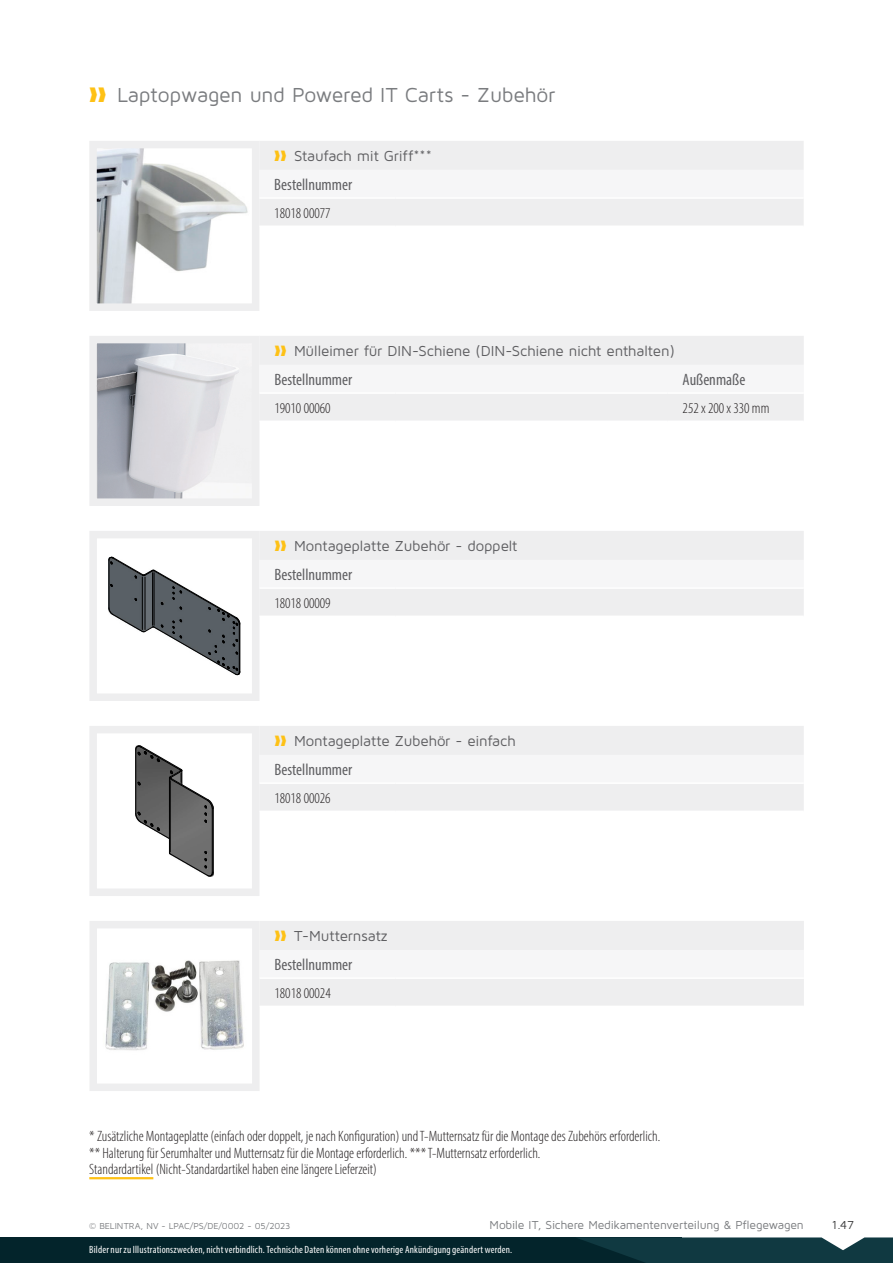
<style>
.page{position:relative;width:893px;height:1263px;background:#fff}
.page>*{position:absolute;margin:0;border:0;box-sizing:border-box;transform-origin:0 0}
.t1{font:21px "Maven Pro";letter-spacing:-.015em;color:#7a7c7f}
.table__header_2_NL{font:condensed 16.5px "Myriad Pro";color:#5f5f62}
.table__body_NL{font:300 condensed 15px "Myriad Pro";color:#231f20}
.t2{font:15px "Maven Pro";letter-spacing:-.015em;color:#5f5f62}
.t3{font:12px "Maven Pro";letter-spacing:-.015em;color:#7a7c7f}
.t4{font:12px "Maven Pro";color:#3c3c3d}
.t5{font:condensed 10.5px "Myriad Pro";letter-spacing:.015em;color:#fff}
.Paragraph_Style_2{font:9px "Maven Pro";letter-spacing:-.005em;color:#7a7c7f}
.s1{color:#fec115}
</style>
<div class="page">
<img style="left:98px;top:150px;width:150px;height:152px">
<div style="left:89px;top:141px;width:170px;height:170px;border:8px solid #eeeeef"></div>
<img style="left:98px;top:345px;width:152px;height:152px">
<div style="left:89px;top:336px;width:170px;height:170px;border:8px solid #eeeeef"></div>
<svg style="left:109px;top:557px;width:132px;height:118px"></svg>
<div style="left:89px;top:531px;width:170px;height:170px;border:8px solid #eeeeef"></div>
<img style="left:168px;top:839px;width:44px;height:14px">
<hr style="left:170px;top:781px;width:1px;height:71px;background:#000">
<hr style="left:212px;top:809px;width:1px;height:63px;background:#000">
<hr style="left:213px;top:808px;width:1px;height:64px;background:#000">
<hr style="left:169px;top:778px;width:1px;height:75px;background:#000">
<svg style="left:136px;top:746px;width:78px;height:93px"></svg>
<svg style="left:169px;top:851px;width:45px;height:26px"></svg>
<div style="left:89px;top:726px;width:170px;height:170px;border:8px solid #eeeeef"></div>
<img style="left:105px;top:960px;width:139px;height:91px">
<div style="left:89px;top:921px;width:171px;height:170px;border:8px solid #eeeeef"></div>
<div style="left:0;top:1237px;width:682px;height:26px;background:#03242b"></div>
<svg style="left:577px;top:1237px;width:316px;height:26px"></svg>
<div style="left:259px;top:141px;width:545px;height:84px;background:#eeeeef"></div>
<div style="left:259px;top:170px;width:545px;height:27px;background:#f6f6f7"></div>
<hr style="left:259px;top:197px;width:136px;height:2px;background:#fff">
<hr style="left:395px;top:197px;width:409px;height:2px;background:#fff">
<hr style="left:89px;top:1177px;width:64px;height:2px;background:#fec115">
<div style="left:259px;top:336px;width:545px;height:84px;background:#eeeeef"></div>
<div style="left:259px;top:365px;width:545px;height:27px;background:#f6f6f7"></div>
<hr style="left:259px;top:392px;width:137px;height:2px;background:#fff">
<hr style="left:668px;top:392px;width:136px;height:2px;background:#fff">
<hr style="left:396px;top:392px;width:272px;height:2px;background:#fff">
<div style="left:259px;top:531px;width:545px;height:84px;background:#eeeeef"></div>
<div style="left:259px;top:560px;width:545px;height:27px;background:#f6f6f7"></div>
<hr style="left:259px;top:587px;width:137px;height:2px;background:#fff">
<hr style="left:396px;top:587px;width:408px;height:2px;background:#fff">
<div style="left:259px;top:726px;width:545px;height:84px;background:#eeeeef"></div>
<div style="left:259px;top:755px;width:545px;height:27px;background:#f6f6f7"></div>
<hr style="left:259px;top:782px;width:137px;height:2px;background:#fff">
<hr style="left:396px;top:782px;width:408px;height:2px;background:#fff">
<div style="left:260px;top:921px;width:544px;height:84px;background:#eeeeef"></div>
<div style="left:260px;top:950px;width:544px;height:27px;background:#f6f6f7"></div>
<hr style="left:260px;top:977px;width:136px;height:2px;background:#fff">
<hr style="left:396px;top:977px;width:408px;height:2px;background:#fff">
<p class="t1" style="left:89px;top:82px;width:467px"><span class="s1">❱❱</span> Laptopwagen und Powered IT Carts - Zubehör</p>
<p class="t2" style="left:274px;top:147px;width:159px"><span class="s1">❱❱</span> Staufach mit Griff***</p>
<p class="table__header_2_NL" style="left:274px;top:175px;width:79px">Bestellnummer</p>
<p class="table__body_NL" style="left:274px;top:204px;width:58px">18018 00077</p>
<p class="t2" style="left:274px;top:342px;width:402px"><span class="s1">❱❱</span> Mülleimer für DIN-Schiene (DIN-Schiene nicht enthalten)</p>
<p class="table__header_2_NL" style="left:274px;top:370px;width:79px">Bestellnummer</p>
<p class="table__header_2_NL" style="left:683px;top:370px;width:64px">Außenmaße</p>
<p class="table__body_NL" style="left:274px;top:399px;width:58px">19010 00060</p>
<p class="table__body_NL" style="left:683px;top:399px;width:88px">252 x 200 x 330 mm</p>
<p class="t2" style="left:274px;top:537px;width:245px"><span class="s1">❱❱</span> Montageplatte Zubehör - doppelt</p>
<p class="table__header_2_NL" style="left:274px;top:565px;width:79px">Bestellnummer</p>
<p class="table__body_NL" style="left:274px;top:594px;width:58px">18018 00009</p>
<p class="t2" style="left:274px;top:732px;width:243px"><span class="s1">❱❱</span> Montageplatte Zubehör - einfach</p>
<p class="table__header_2_NL" style="left:274px;top:760px;width:79px">Bestellnummer</p>
<p class="table__body_NL" style="left:274px;top:789px;width:58px">18018 00026</p>
<p class="t2" style="left:274px;top:927px;width:115px"><span class="s1">❱❱</span> T-Mutternsatz</p>
<p class="table__header_2_NL" style="left:274px;top:955px;width:79px">Bestellnummer</p>
<p class="table__body_NL" style="left:274px;top:984px;width:58px">18018 00024</p>
<p class="table__body_NL" style="left:89px;top:1127px;width:572px">* Zusätzliche Montageplatte (einfach oder doppelt, je nach Konfiguration) und T-Mutternsatz für die Montage des Zubehörs erforderlich.</p>
<p class="table__body_NL" style="left:89px;top:1144px;width:453px">** Halterung für Serumhalter und Mutternsatz für die Montage erforderlich. *** T-Mutternsatz erforderlich.</p>
<p class="table__body_NL" style="left:89px;top:1160px;width:289px">Standardartikel (Nicht-Standardartikel haben eine längere Lieferzeit)</p>
<p class="t3" style="left:490px;top:1217px;width:316px">Mobile IT, Sichere Medikamentenverteilung &amp; Pflegewagen</p>
<p class="t4" style="left:832px;top:1217px;width:24px">1.47</p>
<p class="t5" style="left:89px;top:1244px;width:424px">Bilder nur zu Illustrationszwecken, nicht verbindlich. Technische Daten können ohne vorherige Ankündigung geändert werden.</p>
<p class="Paragraph_Style_2" style="left:89px;top:1220px;width:203px">© BELINTRA, NV - LPAC/PS/DE/0002 - 05/2023</p>
</div>
